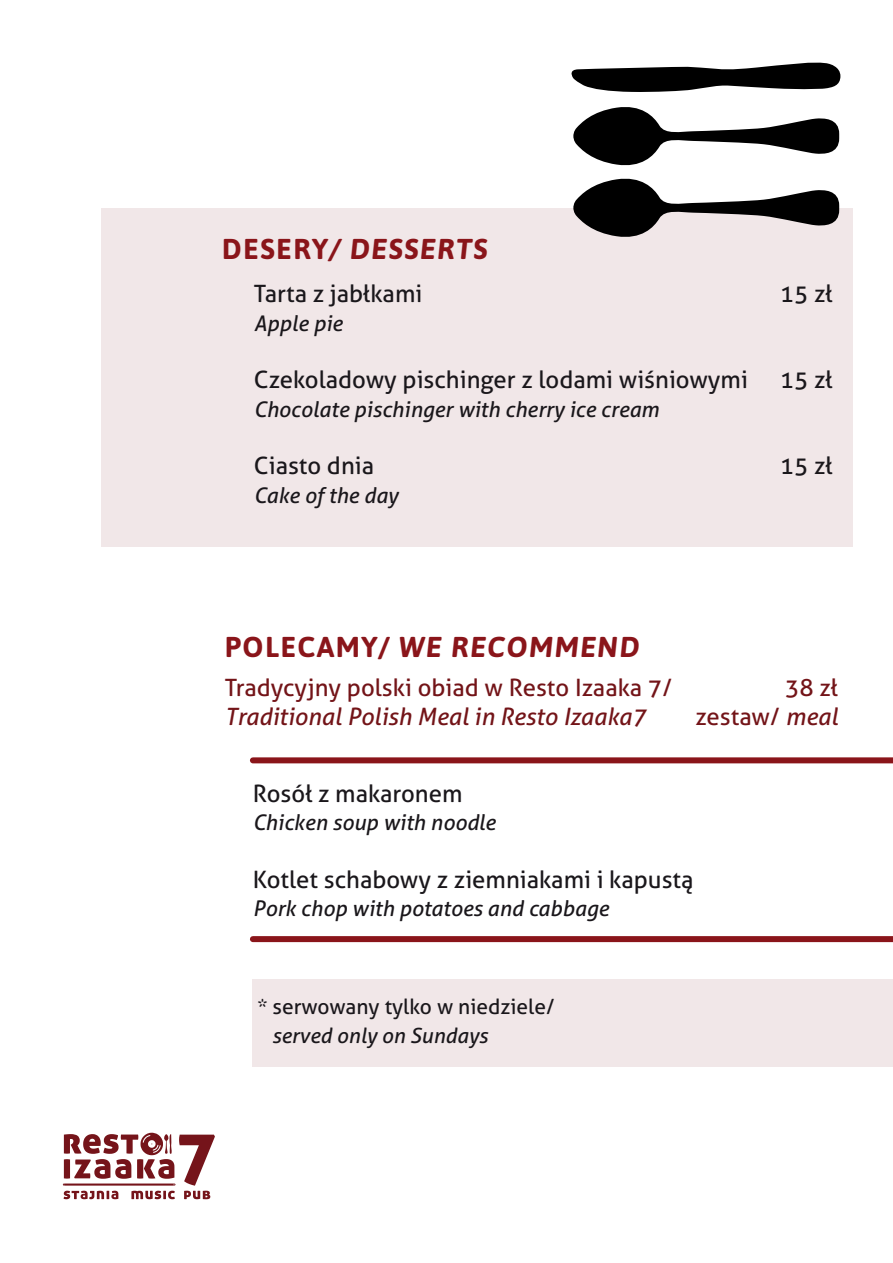
<style>
.page{position:relative;width:893px;height:1263px;background:#fff}
.page>*{position:absolute;margin:0;border:0;box-sizing:border-box;transform-origin:0 0}
.t1{font:italic 700 28.65px "Asap";letter-spacing:.05em;color:#8a151a}
.t2{font:24px "Aller";color:#1a171b}
.t3{font:24px/28.7px "Aller";color:#731418;text-align:right}
.t4{font:italic 24px "Aller";color:#731418}
.t5{font:italic 21.6px "Aller";color:#1a171b}
.t6{font:21px "Aller";color:#1a171b}
.t7{font:italic 21px "Aller";color:#1a171b}
.s1{font-style:normal}
.s2{font-style:italic}
</style>
<div class="page">
<div style="left:252px;top:980px;width:641px;height:87px;background:#f1e7e8"></div>
<svg style="left:63px;top:1132px;width:152px;height:67px"></svg>
<div style="left:101px;top:209px;width:752px;height:338px;background:#f1e7e8"></div>
<svg style="left:571px;top:62px;width:269px;height:30px"></svg>
<svg style="left:573px;top:107px;width:266px;height:59px"></svg>
<svg style="left:573px;top:178px;width:266px;height:59px"></svg>
<div style="left:253px;top:757px;width:640px;height:6px;background:#8a151a"></div>
<div style="left:253px;top:936px;width:640px;height:6px;background:#8a151a"></div>
<p class="t1" style="left:222px;top:229px;width:268px"><span class="s1">DESERY</span>/ DESSERTS</p>
<p class="t2" style="left:254px;top:279px;width:170px">Tarta z jabłkami</p>
<p class="t5" style="left:254px;top:310px;width:90px">Apple pie</p>
<p class="t2" style="left:254px;top:365px;width:495px">Czekoladowy pischinger z lodami wiśniowymi</p>
<p class="t5" style="left:254px;top:396px;width:407px">Chocolate pischinger with cherry ice cream</p>
<p class="t2" style="left:254px;top:451px;width:122px">Ciasto dnia</p>
<p class="t5" style="left:254px;top:482px;width:146px">Cake of the day</p>
<p class="t2" style="left:780px;top:279px;width:54px">15 zł</p>
<p class="t2" style="left:780px;top:365px;width:54px">15 zł</p>
<p class="t2" style="left:780px;top:451px;width:54px">15 zł</p>
<p class="t1" style="left:225px;top:627px;width:416px"><span class="s1">POLECAMY/</span> WE RECOMMEND</p>
<p class="t3" style="left:225px;top:673px;width:449px">Tradycyjny polski obiad w Resto Izaaka 7/</p>
<p class="t4" style="left:225px;top:702px;width:423px">Traditional Polish Meal in Resto Izaaka7</p>
<p class="t3" style="left:695px;top:673px;width:144px">38 zł zestaw/ <span class="s2">meal</span></p>
<p class="t2" style="left:253px;top:778px;width:211px">Rosół z makaronem</p>
<p class="t5" style="left:253px;top:809px;width:244px">Chicken soup with noodle</p>
<p class="t2" style="left:253px;top:865px;width:442px">Kotlet schabowy z ziemniakami i kapustą</p>
<p class="t5" style="left:253px;top:896px;width:358px">Pork chop with potatoes and cabbage</p>
<p class="t6" style="left:257px;top:994px;width:299px">* serwowany tylko w niedziele/</p>
<p class="t7" style="left:272px;top:1023px;width:217px">served only on Sundays</p>
</div>
